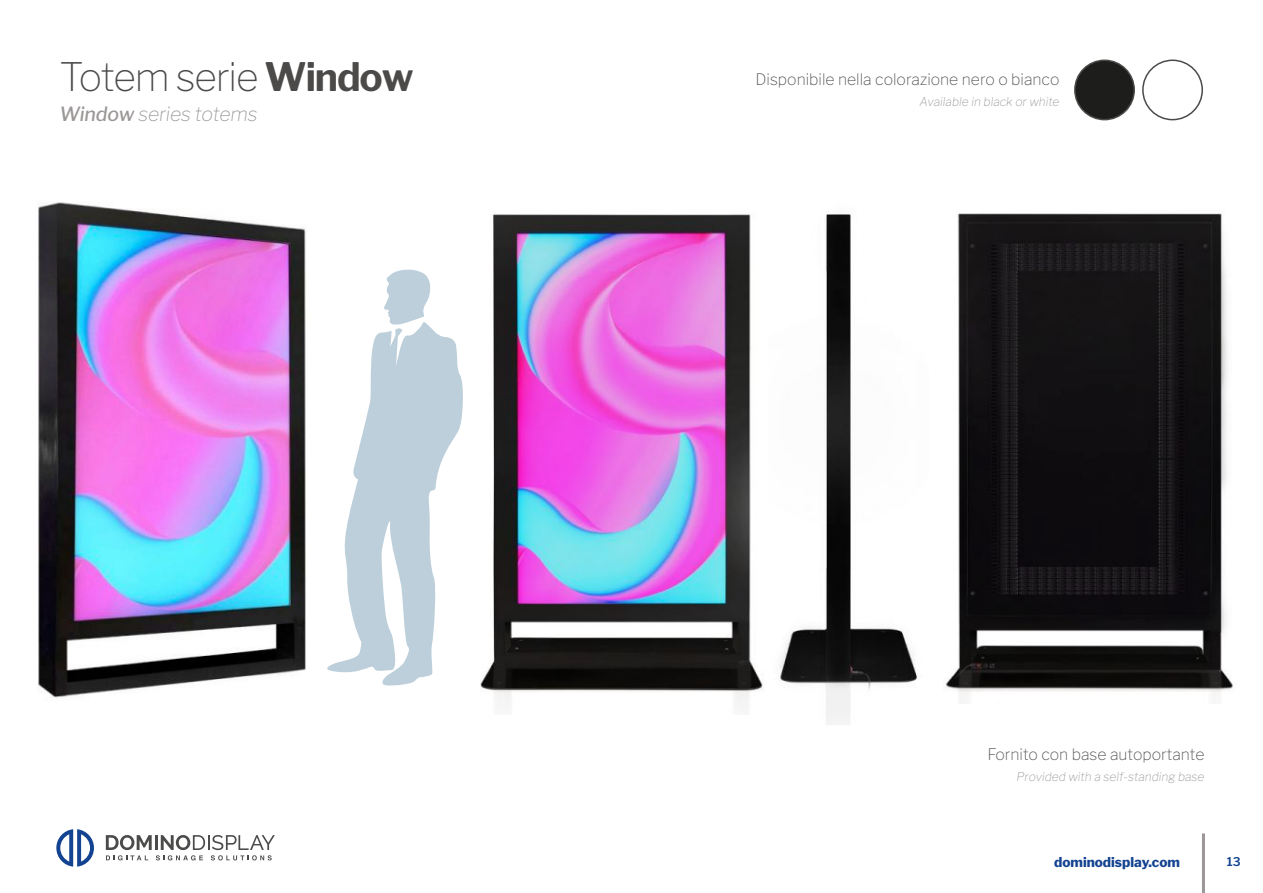
<style>
.page{position:relative;width:1263px;height:893px;background:#fff}
.page>*{position:absolute;margin:0;border:0;box-sizing:border-box;transform-origin:0 0}
.t1{font:100 39px "Libre Franklin";letter-spacing:-.03em;color:#4c4a49}
.t2{font:italic 100 19.5px "Libre Franklin";letter-spacing:-.01em;color:#9b9796}
.t3{font:100 15.75px "Libre Franklin";color:#4c4a49}
.t4{font:800 13.5px "Libre Franklin";color:#144391}
.t5{font:italic 100 12px "Libre Franklin";color:#9b9796}
.t6{font:600 12px "Libre Franklin";color:#144391}
.s1{font-weight:700}
.s2{font-weight:500}
</style>
<div class="page">
<svg style="left:56px;top:829px;width:38px;height:38px"></svg>
<svg style="left:106px;top:835px;width:169px;height:25px"></svg>
<hr style="left:1202px;top:833px;width:3px;height:60px;background:#9b9796">
<div style="left:1075px;top:60px;width:59px;height:60px;background:#1d1d1b;border-radius:50%"></div>
<div style="left:1074px;top:60px;width:61px;height:60px;border:2px solid #4c4a49;border-radius:50%"></div>
<div style="left:1142px;top:60px;width:61px;height:60px;border:2px solid #4c4a49;border-radius:50%"></div>
<img style="left:38px;top:202px;width:268px;height:496px">
<img style="left:779px;top:213px;width:138px;height:510px">
<img style="left:481px;top:214px;width:282px;height:494px">
<img style="left:945px;top:213px;width:288px;height:490px">
<svg style="left:327px;top:325px;width:136px;height:361px;fill:#bdcfda"></svg>
<svg style="left:384px;top:269px;width:47px;height:56px"></svg>
<h1 class="t1" style="left:60px;top:53px;width:356px">Totem serie <span class="s1">Window</span></h1>
<p class="t2" style="left:60px;top:102px;width:200px"><span class="s2">Window</span> series totems</p>
<p class="t3" style="left:755px;top:70px;width:305px">Disponibile nella colorazione nero o bianco</p>
<p class="t5" style="left:919px;top:95px;width:141px">Available in black or white</p>
<p class="t3" style="left:987px;top:744px;width:219px">Fornito con base autoportante</p>
<p class="t5" style="left:1016px;top:769px;width:190px">Provided with a self-standing base</p>
<p class="t4" style="left:1054px;top:854px;width:127px">dominodisplay.com</p>
<p class="t6" style="left:1227px;top:854px;width:15px">13</p>
</div>
